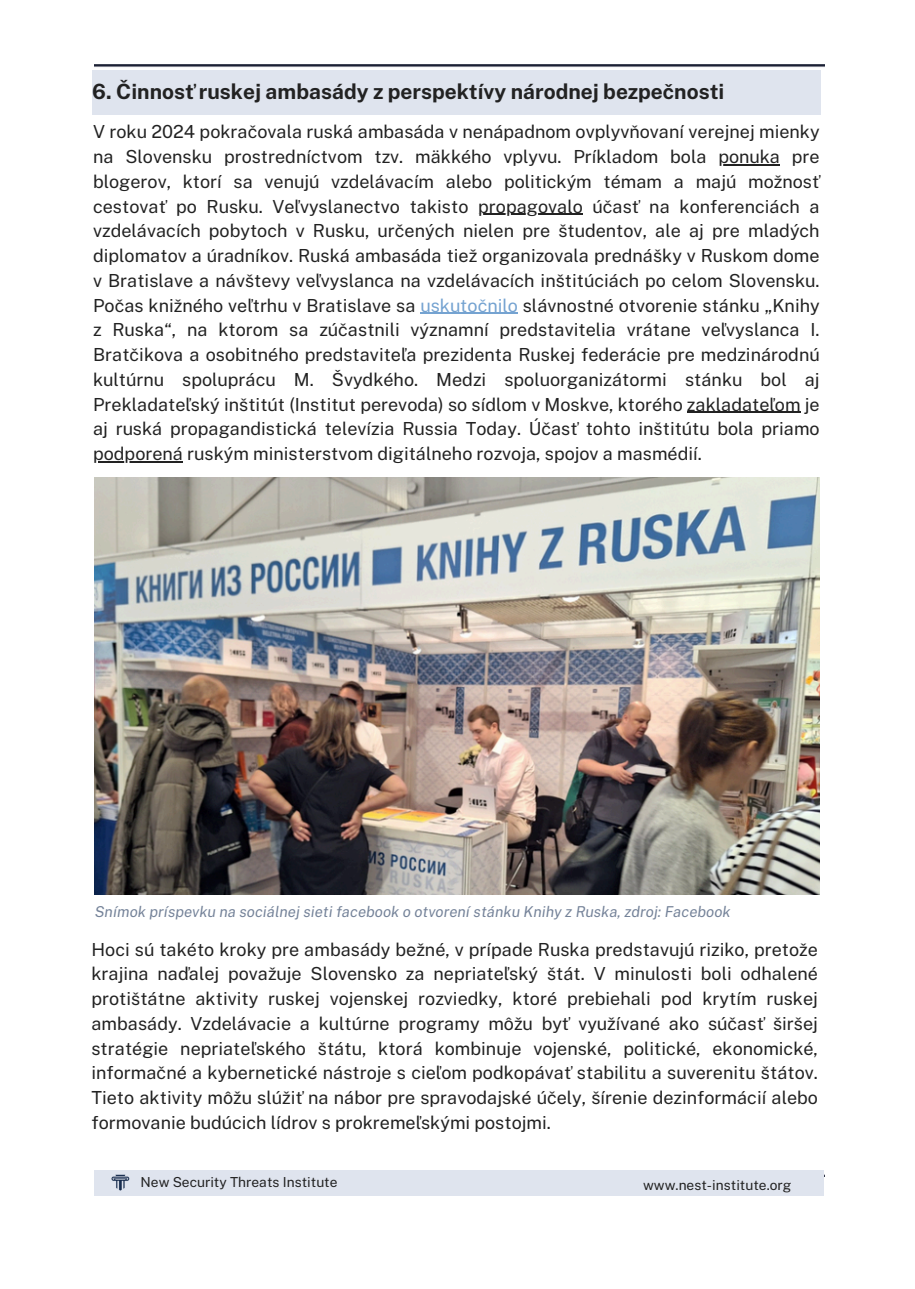
<style>
.page{position:relative;width:915px;height:1289px;background:#fff}
.page>*{position:absolute;margin:0;border:0;box-sizing:border-box;transform-origin:0 0}
.t1{font:700 21px "Public Sans";color:#222}
.t2{font:18px/24.8px "Public Sans";color:#222;text-align:justify}
.t3{font:italic 15px "Public Sans";color:#758399}
.t4{font:13.8px "Public Sans";color:#222}
.s1{color:#75a3d1}
</style>
<div class="page">
<img style="left:95px;top:65px;width:729px;height:1111px">
<div style="left:94px;top:1170px;width:729px;height:25px;background:#dfe4ee"></div>
<img style="left:111px;top:1174px;width:18px;height:15px">
<div style="left:92px;top:70px;width:728px;height:44px;background:#dfe4ee"></div>
<img style="left:95px;top:477px;width:724px;height:417px">
<hr style="left:718px;top:164px;width:62px;height:1px;background:#222">
<hr style="left:478px;top:214px;width:105px;height:1px;background:#222">
<hr style="left:420px;top:313px;width:98px;height:1px;background:#75a3d1">
<hr style="left:687px;top:412px;width:113px;height:1px;background:#222">
<hr style="left:93px;top:461px;width:90px;height:1px;background:#222">
<p class="t1" style="left:92px;top:79px;width:633px">6. Činnosť ruskej ambasády z perspektívy národnej bezpečnosti</p>
<p class="t2" style="left:93px;top:119px;width:728px">V roku 2024 pokračovala ruská ambasáda v nenápadnom ovplyvňovaní verejnej mienky na Slovensku prostredníctvom tzv. mäkkého vplyvu. Príkladom bola</p>
<h1 class="t2" style="left:93px;top:144px;width:728px;text-indent:625px">ponuka pre blogerov, ktorí sa venujú vzdelávacím alebo politickým témam a majú možnosť cestovať po Rusku. Veľvyslanectvo takisto</h1>
<h2 class="t2" style="left:93px;top:193px;width:728px;text-indent:385px">propagovalo účasť na konferenciách a vzdelávacích pobytoch v Rusku, určených nielen pre študentov, ale aj pre mladých diplomatov a úradníkov. Ruská ambasáda tiež organizovala prednášky v Ruskom dome v Bratislave a návštevy veľvyslanca na vzdelávacích inštitúciách po celom Slovensku.<br>Počas knižného veľtrhu v Bratislave sa <span class="s1">uskutočnilo</span> slávnostné otvorenie stánku „Knihy z Ruska“, na ktorom sa zúčastnili významní predstavitelia vrátane veľvyslanca I.<br>Bratčikova a osobitného predstaviteľa prezidenta Ruskej federácie pre medzinárodnú kultúrnu spoluprácu M. Švydkého. Medzi spoluorganizátormi stánku bol aj Prekladateľský inštitút (Institut perevoda) so sídlom v Moskve, ktorého zakladateľom je aj ruská propagandistická televízia Russia Today. Účasť tohto inštitútu bola priamo</h2>
<h2 class="t2" style="left:93px;top:441px;width:610px">podporená ruským ministerstvom digitálneho rozvoja, spojov a masmédií.</h2>
<p class="t3" style="left:95px;top:902px;width:637px">Snímok príspevku na sociálnej sieti facebook o otvorení stánku Knihy z Ruska, zdroj: Facebook</p>
<p class="t2" style="left:91px;top:936px;width:728px">Hoci sú takéto kroky pre ambasády bežné, v prípade Ruska predstavujú riziko, pretože krajina naďalej považuje Slovensko za nepriateľský štát. V minulosti boli odhalené protištátne aktivity ruskej vojenskej rozviedky, ktoré prebiehali pod krytím ruskej ambasády. Vzdelávacie a kultúrne programy môžu byť využívané ako súčasť širšej stratégie nepriateľského štátu, ktorá kombinuje vojenské, politické, ekonomické, informačné a kybernetické nástroje s cieľom podkopávať stabilitu a suverenitu štátov.<br>Tieto aktivity môžu slúžiť na nábor pre spravodajské účely, šírenie dezinformácií alebo formovanie budúcich lídrov s prokremeľskými postojmi.</p>
<p class="t4" style="left:140px;top:1173px;width:199px">New Security Threats Institute</p>
<p class="t4" style="left:643px;top:1176px;width:150px">www.nest-institute.org</p>
</div>
